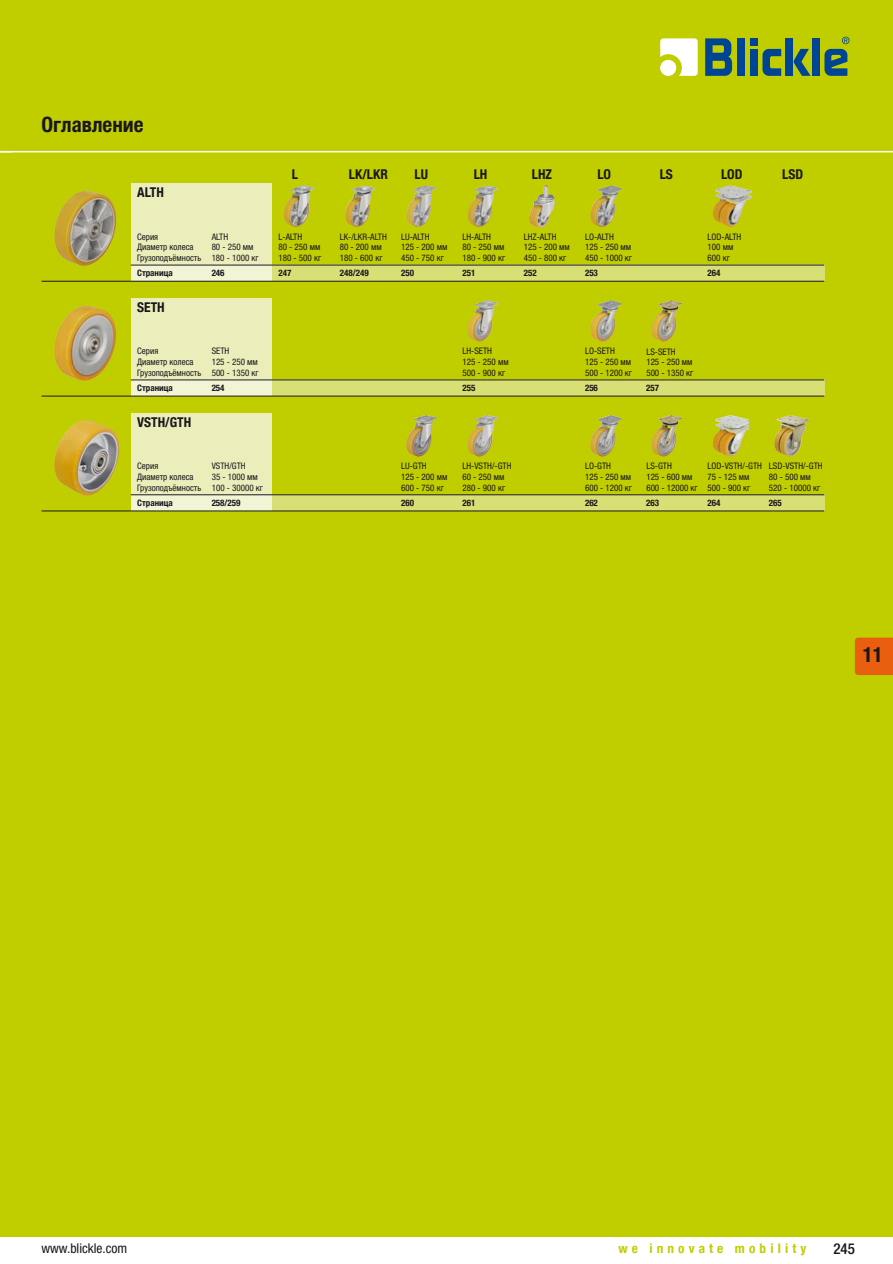
<style>
.page{position:relative;width:893px;height:1264px;background:#fff}
.page>*{position:absolute;margin:0;border:0;box-sizing:border-box;transform-origin:0 0}
.t1{font:700 condensed 21px "Helvetica Neue LTCYR";color:#1a171c}
.t2{font:700 condensed 21px "Helvetica Neue LT Com";color:#1a171c}
.t3{font:500 condensed 15px "Helvetica Neue LTW1 G";color:#1a171c}
.t4{font:700 condensed 13.5px "Helvetica Neue LT Com";color:#1a171c}
.t5{font:condensed 13.5px "Helvetica Neue LTW1 G";color:#1a171c}
.t6{font:700 condensed 13.2px "Helvetica Neue LT Com";letter-spacing:.315em;color:#c0ce00}
.t7{font:condensed 9px/10.8px "Helvetica Neue LTW1 G";color:#1a171c}
.t8{font:700 condensed 9px "Helvetica Neue LT Com";color:#1a171c}
.t9{font:700 condensed 9px "Helvetica Neue LTCYR";color:#1a171c}
</style>
<div class="page">
<div style="left:0;top:0;width:893px;height:1239px;background:#c0ce00"></div>
<hr style="left:0;top:151px;width:893px;height:1px;background:#fff">
<svg style="left:660px;top:38px;width:37px;height:38px"></svg>
<div style="left:737px;top:38px;width:7px;height:38px;background:#004494"></div>
<div style="left:750px;top:49px;width:8px;height:27px;background:#004494"></div>
<div style="left:750px;top:38px;width:8px;height:8px;background:#004494"></div>
<svg style="left:793px;top:49px;width:17px;height:27px"></svg>
<svg style="left:762px;top:49px;width:19px;height:27px"></svg>
<div style="left:812px;top:38px;width:7px;height:38px;background:#004494"></div>
<div style="left:785px;top:38px;width:8px;height:38px;background:#004494"></div>
<svg style="left:705px;top:38px;width:27px;height:38px"></svg>
<div style="left:660px;top:60px;width:16px;height:16px;background:#fff;border-radius:50%"></div>
<svg style="left:824px;top:37px;width:25px;height:39px"></svg>
<div style="left:0;top:1236px;width:893px;height:27px;background:#fff"></div>
<svg style="left:854px;top:637px;width:39px;height:38px"></svg>
<div style="left:131px;top:183px;width:140px;height:98px;background:#ebeebb"></div>
<div style="left:271px;top:265px;width:553px;height:16px;background:#d8df75"></div>
<div style="left:131px;top:265px;width:140px;height:16px;background:#f2f5d5"></div>
<hr style="left:131px;top:265px;width:693px;height:1px;background:#1a171c">
<hr style="left:41px;top:281px;width:783px;height:1px;background:#1a171c">
<img style="left:54px;top:191px;width:62px;height:75px">
<img style="left:284px;top:185px;width:31px;height:42px">
<img style="left:345px;top:185px;width:31px;height:42px">
<img style="left:406px;top:185px;width:31px;height:42px">
<img style="left:467px;top:185px;width:31px;height:42px">
<img style="left:529px;top:185px;width:25px;height:43px">
<img style="left:590px;top:185px;width:32px;height:42px">
<img style="left:713px;top:185px;width:39px;height:42px">
<div style="left:131px;top:298px;width:140px;height:98px;background:#ebeebb"></div>
<div style="left:271px;top:380px;width:553px;height:16px;background:#d8df75"></div>
<div style="left:131px;top:380px;width:140px;height:16px;background:#f2f5d5"></div>
<hr style="left:131px;top:379px;width:693px;height:1px;background:#1a171c">
<hr style="left:41px;top:396px;width:783px;height:1px;background:#1a171c">
<img style="left:54px;top:305px;width:62px;height:76px">
<img style="left:467px;top:300px;width:31px;height:42px">
<img style="left:590px;top:300px;width:32px;height:42px">
<div style="left:131px;top:413px;width:140px;height:98px;background:#ebeebb"></div>
<div style="left:271px;top:494px;width:553px;height:17px;background:#d8df75"></div>
<div style="left:131px;top:494px;width:140px;height:17px;background:#f2f5d5"></div>
<hr style="left:131px;top:494px;width:693px;height:1px;background:#1a171c">
<hr style="left:41px;top:510px;width:783px;height:1px;background:#1a171c">
<img style="left:54px;top:420px;width:65px;height:75px">
<img style="left:406px;top:415px;width:31px;height:42px">
<img style="left:467px;top:415px;width:32px;height:41px">
<img style="left:590px;top:415px;width:32px;height:42px">
<img style="left:651px;top:300px;width:31px;height:42px">
<img style="left:651px;top:415px;width:31px;height:42px">
<img style="left:713px;top:415px;width:36px;height:42px">
<img style="left:774px;top:415px;width:35px;height:42px">
<h1 class="t1" style="left:41px;top:113px;width:103px">Оглавление</h1>
<h3 class="t4" style="left:137px;top:184px;width:28px">ALTH</h3>
<h3 class="t4" style="left:292px;top:166px;width:8px">L</h3>
<h3 class="t4" style="left:349px;top:166px;width:40px">LK/LKR</h3>
<h3 class="t4" style="left:414px;top:166px;width:15px">LU</h3>
<h3 class="t4" style="left:473px;top:166px;width:15px">LH</h3>
<h3 class="t4" style="left:532px;top:166px;width:22px">LHZ</h3>
<h3 class="t4" style="left:597px;top:166px;width:15px">LO</h3>
<h3 class="t4" style="left:659px;top:166px;width:15px">LS</h3>
<h3 class="t4" style="left:721px;top:166px;width:23px">LOD</h3>
<h3 class="t4" style="left:782px;top:166px;width:23px">LSD</h3>
<p class="t7" style="left:137px;top:231px;width:65px">Серия<br>Диаметр колеса<br>Грузоподъёмность</p>
<p class="t9" style="left:137px;top:268px;width:37px">Страница</p>
<h3 class="t4" style="left:137px;top:299px;width:29px">SETH</h3>
<p class="t7" style="left:212px;top:231px;width:49px">ALTH<br>80 - 250 мм<br>180 - 1000 кг</p>
<p class="t7" style="left:278px;top:231px;width:44px">L-ALTH<br>80 - 250 мм<br>180 - 500 кг</p>
<p class="t7" style="left:340px;top:231px;width:49px">LK-/LKR-ALTH<br>80 - 200 мм<br>180 - 600 кг</p>
<p class="t7" style="left:401px;top:231px;width:48px">LU-ALTH<br>125 - 200 мм<br>450 - 750 кг</p>
<p class="t7" style="left:462px;top:231px;width:44px">LH-ALTH<br>80 - 250 мм<br>180 - 900 кг</p>
<p class="t7" style="left:523px;top:231px;width:48px">LHZ-ALTH<br>125 - 200 мм<br>450 - 800 кг</p>
<p class="t7" style="left:585px;top:231px;width:49px">LO-ALTH<br>125 - 250 мм<br>450 - 1000 кг</p>
<p class="t7" style="left:707px;top:231px;width:35px">LOD-ALTH<br>100 мм<br>600 кг</p>
<p class="t8" style="left:212px;top:268px;width:14px">246</p>
<p class="t8" style="left:278px;top:268px;width:14px">247</p>
<p class="t8" style="left:340px;top:268px;width:30px">248/249</p>
<p class="t8" style="left:401px;top:268px;width:14px">250</p>
<p class="t8" style="left:462px;top:268px;width:14px">251</p>
<p class="t8" style="left:523px;top:268px;width:14px">252</p>
<p class="t8" style="left:585px;top:268px;width:14px">253</p>
<p class="t8" style="left:707px;top:268px;width:14px">264</p>
<p class="t7" style="left:137px;top:346px;width:65px">Серия<br>Диаметр колеса<br>Грузоподъёмность</p>
<p class="t9" style="left:137px;top:383px;width:37px">Страница</p>
<h3 class="t4" style="left:137px;top:414px;width:55px">VSTH/GTH</h3>
<p class="t7" style="left:212px;top:346px;width:49px">SETH<br>125 - 250 мм<br>500 - 1350 кг</p>
<p class="t7" style="left:462px;top:346px;width:48px">LH-SETH<br>125 - 250 мм<br>500 - 900 кг</p>
<p class="t7" style="left:585px;top:346px;width:49px">LO-SETH<br>125 - 250 мм<br>500 - 1200 кг</p>
<p class="t8" style="left:212px;top:382px;width:14px">254</p>
<p class="t8" style="left:462px;top:382px;width:14px">255</p>
<p class="t8" style="left:585px;top:382px;width:14px">256</p>
<p class="t7" style="left:646px;top:346px;width:49px">LS-SETH<br>125 - 250 мм<br>500 - 1350 кг</p>
<p class="t8" style="left:646px;top:382px;width:14px">257</p>
<p class="t7" style="left:137px;top:461px;width:65px">Серия<br>Диаметр колеса<br>Грузоподъёмность</p>
<p class="t9" style="left:137px;top:498px;width:37px">Страница</p>
<p class="t7" style="left:212px;top:461px;width:53px">VSTH/GTH<br>35 - 1000 мм<br>100 - 30000 кг</p>
<p class="t7" style="left:401px;top:461px;width:48px">LU-GTH<br>125 - 200 мм<br>600 - 750 кг</p>
<p class="t7" style="left:462px;top:461px;width:51px">LH-VSTH/-GTH<br>60 - 250 мм<br>280 - 900 кг</p>
<p class="t7" style="left:585px;top:461px;width:49px">LO-GTH<br>125 - 250 мм<br>600 - 1200 кг</p>
<p class="t8" style="left:212px;top:497px;width:30px">258/259</p>
<p class="t8" style="left:401px;top:497px;width:14px">260</p>
<p class="t8" style="left:462px;top:497px;width:14px">261</p>
<p class="t8" style="left:585px;top:497px;width:14px">262</p>
<p class="t7" style="left:646px;top:461px;width:53px">LS-GTH<br>125 - 600 мм<br>600 - 12000 кг</p>
<p class="t7" style="left:707px;top:461px;width:56px">LOD-VSTH/-GTH<br>75 - 125 мм<br>500 - 900 кг</p>
<p class="t7" style="left:769px;top:461px;width:55px">LSD-VSTH/-GTH<br>80 - 500 мм<br>520 - 10000 кг</p>
<p class="t8" style="left:646px;top:497px;width:14px">263</p>
<p class="t8" style="left:707px;top:497px;width:14px">264</p>
<p class="t8" style="left:769px;top:497px;width:14px">265</p>
<h1 class="t2" style="left:862px;top:642px;width:22px">11</h1>
<h3 class="t5" style="left:41px;top:1240px;width:87px">www.blickle.com</h3>
<h3 class="t6" style="left:618px;top:1240px;width:189px">we innovate mobility</h3>
<h2 class="t3" style="left:833px;top:1239px;width:23px">245</h2>
</div>
